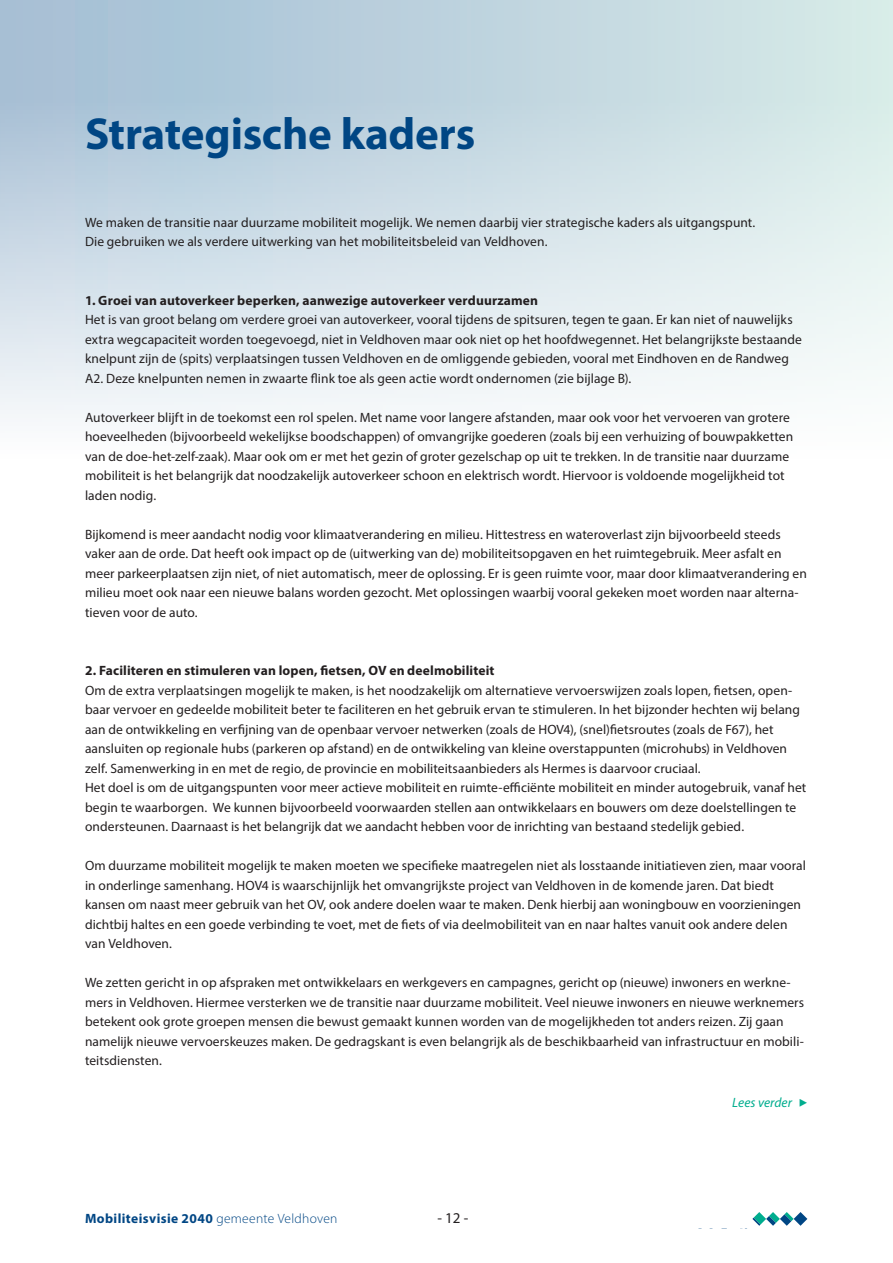
<style>
.page{position:relative;width:893px;height:1263px;background:#fff}
.page>*{position:absolute;margin:0;border:0;box-sizing:border-box;transform-origin:0 0}
.t1{font:700 45px "Myriad Pro";letter-spacing:-.005em;color:#004684}
.t2{font:15px "Myriad Pro";color:#231f20}
.t3{font:13.5px/19.5px "Myriad Pro";letter-spacing:.005em;color:#231f20}
.t4{font:700 13.5px "Myriad Pro";letter-spacing:.01em;color:#231f20}
.t5{font:700 13.5px "Myriad Pro";letter-spacing:.03em;color:#004684}
.t6{font:italic 13.5px "Myriad Pro";letter-spacing:.005em;color:#00ad8e}
.s1{font-weight:300}
.s2{font-family:"Freight Sans Pro";font-style:normal}
</style>
<div class="page">
<svg style="left:752px;top:1212px;width:55px;height:14px"></svg>
<svg style="left:0;top:0;width:893px;height:418px"></svg>
<p class="t1" style="left:85px;top:104px;width:392px">Strategische kaders</p>
<p class="t3" style="left:85px;top:212px;width:672px">We maken de transitie naar duurzame mobiliteit mogelijk. We nemen daarbij vier strategische kaders als uitgangspunt.<br>Die gebruiken we als verdere uitwerking van het mobiliteitsbeleid van Veldhoven.</p>
<p class="t4" style="left:85px;top:291px;width:455px">1. Groei van autoverkeer beperken, aanwezige autoverkeer verduurzamen</p>
<p class="t3" style="left:85px;top:310px;width:718px">Het is van groot belang om verdere groei van autoverkeer, vooral tijdens de spitsuren, tegen te gaan. Er kan niet of nauwelijks extra wegcapaciteit worden toegevoegd, niet in Veldhoven maar ook niet op het hoofdwegennet. Het belangrijkste bestaande knelpunt zijn de (spits) verplaatsingen tussen Veldhoven en de omliggende gebieden, vooral met Eindhoven en de Randweg A2. Deze knelpunten nemen in zwaarte flink toe als geen actie wordt ondernomen (zie bijlage B).</p>
<p class="t3" style="left:85px;top:407px;width:710px">Autoverkeer blijft in de toekomst een rol spelen. Met name voor langere afstanden, maar ook voor het vervoeren van grotere hoeveelheden (bijvoorbeeld wekelijkse boodschappen) of omvangrijke goederen (zoals bij een verhuizing of bouwpakketten van de doe-het-zelf-zaak). Maar ook om er met het gezin of groter gezelschap op uit te trekken. In de transitie naar duurzame mobiliteit is het belangrijk dat noodzakelijk autoverkeer schoon en elektrisch wordt. Hiervoor is voldoende mogelijkheid tot laden nodig.</p>
<p class="t3" style="left:85px;top:524px;width:723px">Bijkomend is meer aandacht nodig voor klimaatverandering en milieu. Hittestress en wateroverlast zijn bijvoorbeeld steeds vaker aan de orde. Dat heeft ook impact op de (uitwerking van de) mobiliteitsopgaven en het ruimtegebruik. Meer asfalt en meer parkeerplaatsen zijn niet, of niet automatisch, meer de oplossing. Er is geen ruimte voor, maar door klimaatverandering en milieu moet ook naar een nieuwe balans worden gezocht. Met oplossingen waarbij vooral gekeken moet worden naar alterna&shy;tieven voor de auto.</p>
<p class="t4" style="left:85px;top:662px;width:411px">2. Faciliteren en stimuleren van lopen, fietsen, OV en deelmobiliteit</p>
<p class="t3" style="left:85px;top:680px;width:716px">Om de extra verplaatsingen mogelijk te maken, is het noodzakelijk om alternatieve vervoerswijzen zoals lopen, fietsen, open&shy;baar vervoer en gedeelde mobiliteit beter te faciliteren en het gebruik ervan te stimuleren. In het bijzonder hechten wij belang aan de ontwikkeling en verfijning van de openbaar vervoer netwerken (zoals de HOV4), (snel)fietsroutes (zoals de F67), het aansluiten op regionale hubs (parkeren op afstand) en de ontwikkeling van kleine overstappunten (microhubs) in Veldhoven zelf. Samenwerking in en met de regio, de provincie en mobiliteitsaanbieders als Hermes is daarvoor cruciaal.</p>
<p class="t3" style="left:85px;top:778px;width:723px">Het doel is om de uitgangspunten voor meer actieve mobiliteit en ruimte-efficiënte mobiliteit en minder autogebruik, vanaf het begin te waarborgen. We kunnen bijvoorbeeld voorwaarden stellen aan ontwikkelaars en bouwers om deze doelstellingen te ondersteunen. Daarnaast is het belangrijk dat we aandacht hebben voor de inrichting van bestaand stedelijk gebied.</p>
<p class="t3" style="left:85px;top:856px;width:722px">Om duurzame mobiliteit mogelijk te maken moeten we specifieke maatregelen niet als losstaande initiatieven zien, maar vooral in onderlinge samenhang. HOV4 is waarschijnlijk het omvangrijkste project van Veldhoven in de komende jaren. Dat biedt kansen om naast meer gebruik van het OV, ook andere doelen waar te maken. Denk hierbij aan woningbouw en voorzieningen dichtbij haltes en een goede verbinding te voet, met de fiets of via deelmobiliteit van en naar haltes vanuit ook andere delen van Veldhoven.</p>
<p class="t3" style="left:85px;top:973px;width:721px">We zetten gericht in op afspraken met ontwikkelaars en werkgevers en campagnes, gericht op (nieuwe) inwoners en werkne&shy;mers in Veldhoven. Hiermee versterken we de transitie naar duurzame mobiliteit. Veel nieuwe inwoners en nieuwe werknemers betekent ook grote groepen mensen die bewust gemaakt kunnen worden van de mogelijkheden tot anders reizen. Zij gaan namelijk nieuwe vervoerskeuzes maken. De gedragskant is even belangrijk als de beschikbaarheid van infrastructuur en mobili&shy;teitsdiensten.</p>
<p class="t5" style="left:85px;top:1210px;width:254px">Mobiliteisvisie 2040 <span class="s1">gemeente Veldhoven</span></p>
<p class="t2" style="left:437px;top:1209px;width:32px">- 12 -</p>
<p class="t6" style="left:732px;top:1094px;width:77px">Lees verder <span class="s2">F</span></p>
</div>
